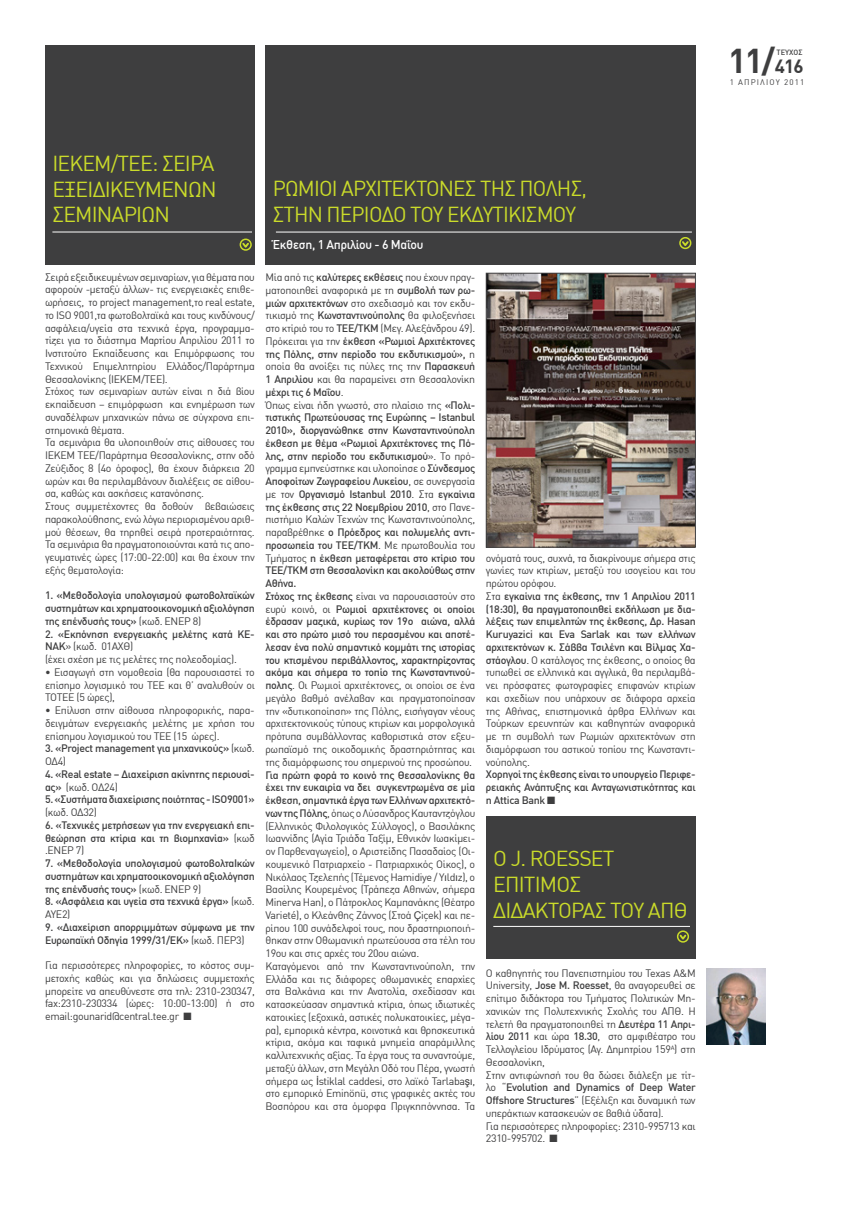
<style>
.page{position:relative;width:851px;height:1205px;background:#fff}
.page>*{position:absolute;margin:0;border:0;box-sizing:border-box;transform-origin:0 0}
.t1{font:700 33.75px "DIN Greek";color:#3e3e3f}
.t2{font:21.25px/26.2px "DIN Greek";letter-spacing:-.04em;color:#cadb2a}
.t3{font:500 12.5px "DIN Greek";letter-spacing:-.025em;color:#fff}
.t4{font:10.62px/12.8px "DIN Greek";letter-spacing:-.03em;color:#3e3e3f}
.t5{font:500 10.62px/12.8px "DIN Greek";letter-spacing:-.03em;color:#3e3e3f}
.t6{font:8px "DIN Greek";letter-spacing:.14em;color:#3e3e3f}
.t7{font:500 7.5px "DIN Greek";color:#3e3e3f}
.s1{font-weight:400}
.s2{font-weight:500}
.s3{font-family:"Arial"}
.s4{font-size:18.75px}
</style>
<div class="page">
<div style="left:45px;top:45px;width:210px;height:220px;background:#3e3e3f"></div>
<hr style="left:52px;top:232px;width:200px;height:1px;background:#fff">
<svg style="left:242px;top:241px;width:7px;height:7px"></svg>
<div style="left:239px;top:238px;width:13px;height:13px;border:2px solid #cadb2a;border-radius:50%"></div>
<div style="left:265px;top:45px;width:430px;height:220px;background:#3e3e3f"></div>
<hr style="left:276px;top:232px;width:415px;height:1px;background:#fff">
<svg style="left:682px;top:241px;width:8px;height:7px"></svg>
<div style="left:679px;top:237px;width:12px;height:12px;border:2px solid #cadb2a;border-radius:50%"></div>
<img style="left:488px;top:275px;width:205px;height:270px">
<div style="left:486px;top:273px;width:209px;height:274px;border:1px solid #3e3e3f"></div>
<div style="left:486px;top:816px;width:209px;height:143px;background:#3e3e3f"></div>
<hr style="left:493px;top:926px;width:197px;height:1px;background:#fff">
<svg style="left:679px;top:933px;width:9px;height:9px"></svg>
<div style="left:676px;top:930px;width:13px;height:12px;border:2px solid #cadb2a;border-radius:50%"></div>
<img style="left:706px;top:968px;width:59px;height:76px">
<h2 class="t2" style="left:52px;top:151px;width:166px;line-height:25.5px;text-align:justify">ΙΕΚΕΜ/ΤΕΕ: ΣΕΙΡΑ ΕΞΕΙΔΙΚΕΥΜΕΝΩΝ ΣΕΜΙΝΑΡΙΩΝ</h2>
<p class="t4" style="left:45px;top:270px;width:211px">Σειρά εξειδικευμένων σεμιναρίων, για θέματα που αφορούν -μεταξύ άλλων- τις ενεργειακές επιθε&shy;ωρήσεις, το project management,το real estate, το ISO 9001,τα φωτοβολταϊκά και τους κινδύνους/ ασφάλεια/υγεία στα τεχνικά έργα, προγραμμα&shy;τίζει για το διάστημα Mαρτίου Απριλίου 2011 το Ινστιτούτο Εκπαίδευσης και Επιμόρφωσης του Τεχνικού Επιμελητηρίου Ελλάδος/Παράρτημα Θεσσαλονίκης (ΙΕΚΕΜ/ΤΕΕ).<br>Στόχος των σεμιναρίων αυτών είναι η διά βίου εκπαίδευση – επιμόρφωση και ενημέρωση των συναδέλφων μηχανικών πάνω σε σύγχρονα επι&shy;στημονικά θέματα.<br>Τα σεμινάρια θα υλοποιηθούν στις αίθουσες του ΙΕΚΕΜ ΤΕΕ/Παράρτημα Θεσσαλονίκης, στην οδό Ζεύξιδος 8 (4ο όροφος), θα έχουν διάρκεια 20 ωρών και θα περιλαμβάνουν διαλέξεις σε αίθου&shy;σα, καθώς και ασκήσεις κατανόησης.<br>Στους συμμετέχοντες θα δοθούν βεβαιώσεις παρακολούθησης, ενώ λόγω περιορισμένου αριθ&shy;μού θέσεων, θα τηρηθεί σειρά προτεραιότητας.<br>Τα σεμινάρια θα πραγματοποιούνται κατά τις απο&shy;γευματινές ώρες (17:00-22:00) και θα έχουν την εξής θεματολογία:</p>
<p class="t5" style="left:45px;top:589px;width:211px;text-align:justify">1. «Μεθοδολογία υπολογισμού φωτοβολταϊκών συστημάτων και χρηματοοικονομική αξιολόγηση της επένδυσής τους» <span class="s1">(κωδ. ΕΝΕΡ 8)</span></p>
<p class="t4" style="left:45px;top:627px;width:211px"><span class="s2">2. «Εκπόνηση ενεργειακής μελέτης κατά ΚΕ-<br>ΝΑΚ</span>» (κωδ. 01ΑΧΘ)<br>(έχει σχέση με τις μελέτες της πολεοδομίας).</p>
<p class="t4" style="left:45px;top:666px;width:211px;text-align:justify">• Εισαγωγή στη νομοθεσία (θα παρουσιαστεί το επίσημο λογισμικό του ΤΕΕ και θ’ αναλυθούν οι ΤΟΤΕΕ (5 ώρες),</p>
<p class="t4" style="left:45px;top:704px;width:211px;text-align:justify">• Επίλυση στην αίθουσα πληροφορικής, παρα&shy;δειγμάτων ενεργειακής μελέτης με χρήση του επίσημου λογισμικού του ΤΕΕ (15 ώρες).</p>
<p class="t5" style="left:45px;top:742px;width:211px">3. «Project management για μηχανικούς» <span class="s1">(κωδ.<br>ΟΔ4)</span></p>
<p class="t5" style="left:45px;top:767px;width:211px">4. «Real estate – Διαχείριση ακίνητης περιουσί&shy;ας» <span class="s1">(κωδ. ΟΔ24)</span></p>
<p class="t5" style="left:45px;top:793px;width:211px">5. «Συστήματα διαχείρισης ποιότητας - ISO9001»</p>
<p class="t4" style="left:45px;top:806px;width:53px">(κωδ. ΟΔ32)</p>
<p class="t5" style="left:45px;top:818px;width:211px;text-align:justify">6. «Τεχνικές μετρήσεων για την ενεργειακή επι&shy;θεώρηση στα κτίρια και τη βιομηχανία» <span class="s1">(κωδ .ΕΝΕΡ 7)</span></p>
<p class="t5" style="left:45px;top:857px;width:211px;text-align:justify">7. «Μεθοδολογία υπολογισμού φωτοβολταΙκών συστημάτων και χρηματοοικονομική αξιολόγηση της επένδυσής τους» <span class="s1">(κωδ. ΕΝΕΡ 9)</span></p>
<p class="t5" style="left:45px;top:895px;width:211px">8. «Ασφάλεια και υγεία στα τεχνικά έργα» <span class="s1">(κωδ.<br>ΑΥΕ2)</span></p>
<p class="t5" style="left:45px;top:920px;width:211px">9. «Διαχείριση απορριμμάτων σύμφωνα με την<br>Ευρωπαϊκή Οδηγία 1999/31/ΕΚ» <span class="s1">(κωδ. ΠΕΡ3)</span></p>
<p class="t4" style="left:45px;top:959px;width:211px;text-align:justify">Για περισσότερες πληροφορίες, το κόστος συμ&shy;μετοχής καθώς και για δηλώσεις συμμετοχής μπορείτε να απευθύνεστε στα τηλ: 2310-230347, fax:2310-230334 (ώρες: 10:00-13:00) ή στο email:gounarid@central.tee.gr ■</p>
<h2 class="t2" style="left:273px;top:175px;width:315px">ΡΩΜΙΟΙ ΑΡΧΙΤΕΚΤΟΝΕΣ ΤΗΣ ΠΟΛΗΣ,<br>ΣΤΗΝ ΠΕΡΙΟΔΟ ΤΟΥ ΕΚΔΥΤΙΚΙΣΜΟΥ</h2>
<p class="t3" style="left:273px;top:237px;width:152px">Έκθεση, 1 Απριλίου - 6 Μαΐου</p>
<p class="t5" style="left:265px;top:271px;width:211px"><span class="s1">Μία από τις</span> καλύτερες εκθέσεις <span class="s1">που έχουν πραγ&shy;ματοποιηθεί αναφορικά με τη</span> συμβολή των ρω&shy;μιών αρχιτεκτόνων <span class="s1">στο σχεδιασμό και τον εκδυ&shy;τικισμό της</span> Κωνσταντινούπολης <span class="s1">θα φιλοξενήσει στο κτίριό του το</span> ΤΕΕ/ΤΚΜ <span class="s1">(Μεγ. Αλεξάνδρου 49).<br>Πρόκειται για την</span> έκθεση «Ρωμιοί Αρχιτέκτονες της Πόλης, στην περίοδο του εκδυτικισμού», <span class="s1">η οποία θα ανοίξει τις πύλες της την</span> Παρασκευή 1 Απριλίου <span class="s1">και θα παραμείνει στη Θεσσαλονίκη </span>μέχρι τις 6 Μαΐου<span class="s1">.<br>Όπως είναι ήδη γνωστό, στο πλαίσιο της</span> «Πολι&shy;τιστικής Πρωτεύουσας της Ευρώπης – Istanbul 2010», διοργανώθηκε στην Κωνσταντινούπολη έκθεση με θέμα «Ρωμιοί Αρχιτέκτονες της Πό&shy;λης, στην περίοδο του εκδυτικισμού<span class="s1">». Το πρό&shy;γραμμα εμπνεύστηκε και υλοποίησε ο</span> Σύνδεσμος Αποφοίτων Ζωγραφείου Λυκείου<span class="s1">, σε συνεργασία με τον</span> Οργανισμό Ιstanbul 2010<span class="s1">. Στα</span> εγκαίνια της έκθεσης στις 22 Νοεμβρίου 2010<span class="s1">, στο Πανε&shy;πιστήμιο Καλών Τεχνών της Κωνσταντινούπολης, παραβρέθηκε</span> ο Πρόεδρος και πολυμελής αντι&shy;προσωπεία του ΤΕΕ/ΤΚΜ<span class="s1">. Με πρωτοβουλία του Τμήματος</span> η έκθεση μεταφέρεται στο κτίριο του ΤΕΕ/ΤΚΜ στη Θεσσαλονίκη και ακολούθως στην Αθήνα.<br>Στόχος της έκθεσης <span class="s1">είναι να παρουσιαστούν στο ευρύ κοινό, οι</span> Ρωμιοί αρχιτέκτονες οι οποίοι έδρασαν μαζικά, κυρίως τον 19ο αιώνα, αλλά και στο πρώτο μισό του περασμένου και αποτέ&shy;λεσαν ένα πολύ σημαντικό κομμάτι της ιστορίας του κτισμένου περιβάλλοντος, χαρακτηρίζοντας ακόμα και σήμερα το τοπίο της Κωνσταντινού&shy;πολης<span class="s1">. Οι Ρωμιοί αρχιτέκτονες, οι οποίοι σε ένα μεγάλο βαθμό ανέλαβαν και πραγματοποίησαν την «δυτικοποίηση» της Πόλης, εισήγαγαν νέους αρχιτεκτονικούς τύπους κτιρίων και μορφολογικά πρότυπα συμβάλλοντας καθοριστικά στον εξευ&shy;ρωπαϊσμό της οικοδομικής δραστηριότητας και της διαμόρφωσης του σημερινού της προσώπου.</span></p>
<p class="t4" style="left:265px;top:768px;width:211px"><span class="s2">Για πρώτη φορά το κοινό της Θεσσαλονίκης θα έχει την ευκαιρία να δει συγκεντρωμένα σε μία έκθεση, σημαντικά έργα των Ελλήνων αρχιτεκτό&shy;νων της Πόλης</span>, όπως ο Λύσανδρος Καυταντζόγλου (Ελληνικός Φιλολογικός Σύλλογος), ο Βασιλάκης Ιωαννίδης (Αγία Τριάδα Ταξίμ, Εθνικόν Ιωακίμει&shy;ον Παρθεναγωγείο), ο Αριστείδης Πασαδαίος (Οι&shy;κουμενικό Πατριαρχείο - Πατριαρχικός Οίκος), ο Νικόλαος Τζελεπής (Τέμενος Hamidiye / Y<span class="s3">ı</span>ld<span class="s3">ı</span>z), ο Βασίλης Κουρεμένος (Τράπεζα Αθηνών, σήμερα Minerva Han), ο Πάτροκλος Καμπανάκης (Θέατρο Varieté), o Κλεάνθης Ζάννος (Στοά <span class="s3">Ç</span>içek) και πε&shy;ρίπου 100 συνάδελφοί τους, που δραστηριοποιή&shy;θηκαν στην Οθωμανική πρωτεύουσα στα τέλη του 19ου και στις αρχές του 20ου αιώνα.<br>Καταγόμενοι από την Κωνσταντινούπολη, την Ελλάδα και τις διάφορες οθωμανικές επαρχίες στα Βαλκάνια και την Ανατολία, σχεδίασαν και κατασκεύασαν σημαντικά κτίρια, όπως ιδιωτικές κατοικίες (εξοχικά, αστικές πολυκατοικίες, μέγα&shy;ρα), εμπορικά κέντρα, κοινοτικά και θρησκευτικά κτίρια, ακόμα και ταφικά μνημεία απαράμιλλης καλλιτεχνικής αξίας. Τα έργα τους τα συναντούμε, μεταξύ άλλων, στη Μεγάλη Οδό του Πέρα, γνωστή σήμερα ως <span class="s3">İ</span>stiklal caddesi, στο λαϊκό Tarlaba<span class="s3">şı</span>, στο εμπορικό Eminönü, στις γραφικές ακτές του Βοσπόρου και στα όμορφα Πριγκηπόννησα. Τα</p>
<p class="t4" style="left:486px;top:551px;width:211px">ονόματά τους, συχνά, τα διακρίνουμε σήμερα στις γωνίες των κτιρίων, μεταξύ του ισογείου και του πρώτου ορόφου.<br>Στα <span class="s2">εγκαίνια της έκθεσης, την 1 Απριλίου 2011 (18:30), θα πραγματοποιηθεί εκδήλωση με δια&shy;λέξεις των επιμελητών της έκθεσης, Δρ. Hasan Kuruyazici και Eva Sarlak και των ελλήνων αρχιτεκτόνων κ. Σάββα Τσιλένη και Βίλμας Χα&shy;στάογλου</span>. Ο κατάλογος της έκθεσης, ο οποίος θα τυπωθεί σε ελληνικά και αγγλικά, θα περιλαμβά&shy;νει πρόσφατες φωτογραφίες επιφανών κτιρίων και σχεδίων που υπάρχουν σε διάφορα αρχεία της Αθήνας, επιστημονικά άρθρα Ελλήνων και Τούρκων ερευνητών και καθηγητών αναφορικά με τη συμβολή των Ρωμιών αρχιτεκτόνων στη διαμόρφωση του αστικού τοπίου της Κωνσταντι&shy;νούπολης.</p>
<p class="t5" style="left:486px;top:768px;width:211px;text-align:justify">Χορηγοί της έκθεσης είναι το υπουργείο Περιφε&shy;ρειακής Ανάπτυξης και Ανταγωνιστικότητας και η Attica Bank ■</p>
<h2 class="t2" style="left:493px;top:845px;width:196px">Ο J. ROESSET<br>ΕΠΙΤΙΜΟΣ<br>ΔΙΔΑΚΤΟΡΑΣ ΤΟΥ ΑΠΘ</h2>
<p class="t4" style="left:486px;top:966px;width:211px">Ο καθηγητής του Πανεπιστημίου του Texas A&amp;M University, <span class="s2">Jose M. Roesset</span>, θα αναγορευθεί σε επίτιμο διδάκτορα του Τμήματος Πολιτικών Μη&shy;χανικών της Πολυτεχνικής Σχολής του ΑΠΘ. Η τελετή θα πραγματοποιηθεί τη <span class="s2">Δευτέρα 11 Απρι&shy;λίου 2011</span> και ώρα <span class="s2">18.30</span>, στο αμφιθέατρο του Τελλογλείου Ιδρύματος (Αγ. Δημητρίου 159<sup>Α</sup>) στη Θεσσαλονίκη,<br>Στην αντιφώνησή του θα δώσει διάλεξη με τίτ&shy;λο “<span class="s2">Evolution and Dynamics of Deep Water Offshore Structures</span>” (Εξέλιξη και δυναμική των υπεράκτιων κατασκευών σε βαθιά ύδατα).<br>Για περισσότερες πληροφορίες: 2310-995713 και 2310-995702. ■</p>
<h1 class="t1" style="left:728px;top:41px;width:77px">11/<span class="s4">416</span></h1>
<p class="t7" style="left:776px;top:48px;width:27px">ΤΕΥΧΟΣ</p>
<p class="t6" style="left:729px;top:78px;width:76px">1 ΑΠΡΙΛΙΟΥ 2011</p>
</div>
